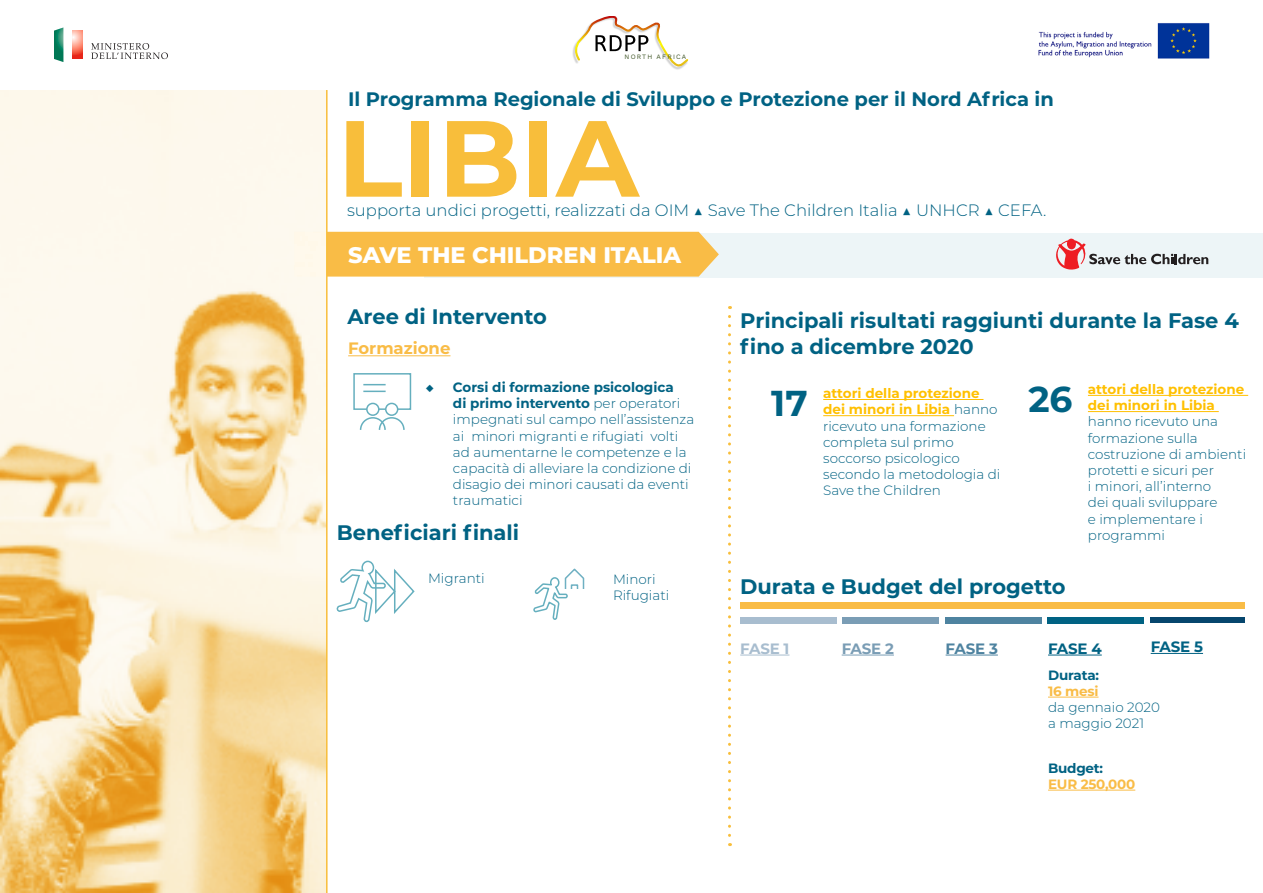
<style>
.page{position:relative;width:1263px;height:893px;background:#fff}
.page>*{position:absolute;margin:0;border:0;box-sizing:border-box;transform-origin:0 0}
.t1{font:700 108px "Montserrat";color:#f8be3b}
.t2{font:700 36px "Montserrat";color:#006283}
.t3{font:800 22.5px "Montserrat";color:#fff}
.t4{font:700 21px/25.2px "Montserrat";color:#006283}
.t5{font:700 19.5px "Montserrat";color:#006283}
.t6{font:300 16.5px "Montserrat";color:#006283}
.t7{font:700 16.5px "Montserrat";color:#f9bc46}
.t8{font:700 15px "Montserrat";letter-spacing:-.015em;color:#006283}
.t9{font:700 15px "Montserrat";color:#a8bdcf}
.t10{font:700 15px "Montserrat";color:#7a9db5}
.t11{font:700 15px "Montserrat";color:#4e83a0}
.annotation_text{font:300 13.5px/16.2px "Montserrat";color:#006283}
.t12{font:700 13.5px/16.2px "Montserrat";letter-spacing:-.015em;color:#006283}
.t13{font:700 13.5px "Montserrat";letter-spacing:-.015em;color:#f9bc46}
.t14{font:6.75px "Work Sans";letter-spacing:.17em;color:#405627}
.s1{font-weight:700}
.s2{font-weight:700;color:#ffc000}
.s3{color:#f9bc46}
</style>
<div class="page">
<div style="left:425px;top:233px;width:838px;height:45px;background:#edf5f7"></div>
<div style="left:328px;top:232px;width:391px;height:45px;background:#f9bc46"></div>
<svg style="left:91px;top:43px;width:77px;height:16px"></svg>
<svg style="left:54px;top:27px;width:9px;height:35px"></svg>
<svg style="left:73px;top:31px;width:9px;height:28px"></svg>
<img style="left:1038px;top:23px;width:172px;height:36px">
<img style="left:572px;top:16px;width:109px;height:54px">
<svg style="left:574px;top:17px;width:115px;height:51px"></svg>
<hr style="left:1048px;top:697px;width:50px;height:1px;background:#f9bc46">
<hr style="left:1048px;top:790px;width:87px;height:1px;background:#f9bc46">
<svg style="left:728px;top:316px;width:3px;height:530px"></svg>
<svg style="left:1056px;top:239px;width:152px;height:31px"></svg>
<hr style="left:348px;top:355px;width:102px;height:1px;background:#f9bc46">
<svg style="left:359px;top:417px;width:46px;height:13px"></svg>
<div style="left:353px;top:373px;width:58px;height:37px;border:2px solid #65afbe"></div>
<svg style="left:363px;top:384px;width:23px;height:1px"></svg>
<svg style="left:363px;top:391px;width:23px;height:1px"></svg>
<div style="left:367px;top:403px;width:12px;height:12px;background:#fff;border-radius:50%"></div>
<div style="left:366px;top:403px;width:13px;height:13px;border:2px solid #65afbe;border-radius:50%"></div>
<div style="left:386px;top:403px;width:12px;height:12px;background:#fff;border-radius:50%"></div>
<div style="left:385px;top:403px;width:13px;height:13px;border:2px solid #65afbe;border-radius:50%"></div>
<svg style="left:336px;top:560px;width:79px;height:63px"></svg>
<svg style="left:533px;top:568px;width:52px;height:52px"></svg>
<img style="left:0;top:90px;width:326px;height:803px">
<hr style="left:326px;top:90px;width:2px;height:803px;background:#f8be3b">
<div style="left:740px;top:602px;width:505px;height:7px;background:#f9bc46"></div>
<div style="left:740px;top:617px;width:97px;height:7px;background:#a8bdcf"></div>
<div style="left:842px;top:617px;width:97px;height:7px;background:#7a9db5"></div>
<div style="left:945px;top:617px;width:97px;height:7px;background:#4e83a0"></div>
<div style="left:1047px;top:617px;width:97px;height:7px;background:#006283"></div>
<hr style="left:842px;top:655px;width:52px;height:1px;background:#7a9db5">
<hr style="left:740px;top:655px;width:49px;height:1px;background:#a8bdcf">
<hr style="left:946px;top:655px;width:52px;height:1px;background:#4e83a0">
<hr style="left:1048px;top:655px;width:54px;height:1px;background:#006283">
<div style="left:1150px;top:617px;width:95px;height:5px;background:#06466d"></div>
<hr style="left:1151px;top:653px;width:52px;height:1px;background:#006283">
<hr style="left:823px;top:399px;width:160px;height:1px;background:#ffc000">
<hr style="left:823px;top:415px;width:131px;height:1px;background:#ffc000">
<hr style="left:1088px;top:395px;width:160px;height:1px;background:#ffc000">
<hr style="left:1088px;top:411px;width:131px;height:1px;background:#ffc000">
<p class="t14" style="left:625px;top:52px;width:63px">NORTH AFRICA</p>
<p class="t5" style="left:348px;top:85px;width:707px">Il Programma Regionale di Sviluppo e Protezione per il Nord Africa in</p>
<p class="t1" style="left:337px;top:80px;width:303px">LIBIA</p>
<p class="t6" style="left:347px;top:199px;width:701px">supporta undici progetti, realizzati da OIM ▲ Save The Children Italia ▲ UNHCR ▲ CEFA.</p>
<p class="t3" style="left:348px;top:238px;width:334px">SAVE THE CHILDREN ITALIA</p>
<p class="t4" style="left:347px;top:303px;width:201px">Aree di Intervento</p>
<p class="t7" style="left:348px;top:336px;width:104px">Formazione</p>
<p class="annotation_text" style="left:453px;top:379px;width:243px;text-indent:-27px">◆ <span class="s1">Corsi di formazione psicologica<br>di primo intervento</span> per operatori impegnati sul campo nell’assistenza ai minori migranti e rifugiati volti ad aumentarne le competenze e la capacità di alleviare la condizione di disagio dei minori causati da eventi traumatici</p>
<p class="t4" style="left:337px;top:519px;width:184px">Beneficiari finali</p>
<p class="annotation_text" style="left:428px;top:570px;width:58px">Migranti</p>
<p class="annotation_text" style="left:613px;top:570px;width:58px">Minori<br>Rifugiati</p>
<p class="t4" style="left:740px;top:307px;width:500px">Principali risultati raggiunti durante la Fase 4 fino a dicembre 2020</p>
<p class="t2" style="left:771px;top:377px;width:38px">17</p>
<p class="annotation_text" style="left:823px;top:385px;width:179px"><span class="s2">attori della protezione dei minori in Libia</span> hanno ricevuto una formazione completa sul primo soccorso psicologico secondo la metodologia di<br>Save the Children</p>
<p class="t2" style="left:1028px;top:373px;width:46px">26</p>
<p class="annotation_text" style="left:1088px;top:381px;width:160px"><span class="s2">attori della protezione dei minori in Libia </span>hanno ricevuto una formazione sulla costruzione di ambienti protetti e sicuri per<br>i minori, all’interno<br>dei quali sviluppare<br>e implementare i programmi</p>
<p class="t4" style="left:740px;top:573px;width:327px">Durata e Budget del progetto</p>
<p class="t9" style="left:740px;top:637px;width:51px">FASE 1</p>
<p class="t10" style="left:842px;top:637px;width:54px">FASE 2</p>
<p class="t11" style="left:946px;top:637px;width:54px">FASE 3</p>
<p class="t8" style="left:1048px;top:637px;width:55px">FASE 4</p>
<p class="t8" style="left:1151px;top:636px;width:54px">FASE 5</p>
<p class="t12" style="left:1048px;top:666px;width:53px">Durata:<br><span class="s3">16 mesi</span></p>
<p class="annotation_text" style="left:1048px;top:699px;width:113px">da gennaio 2020 a maggio 2021</p>
<p class="t12" style="left:1048px;top:759px;width:57px">Budget:</p>
<p class="t13" style="left:1048px;top:774px;width:89px">EUR 250,000</p>
</div>
